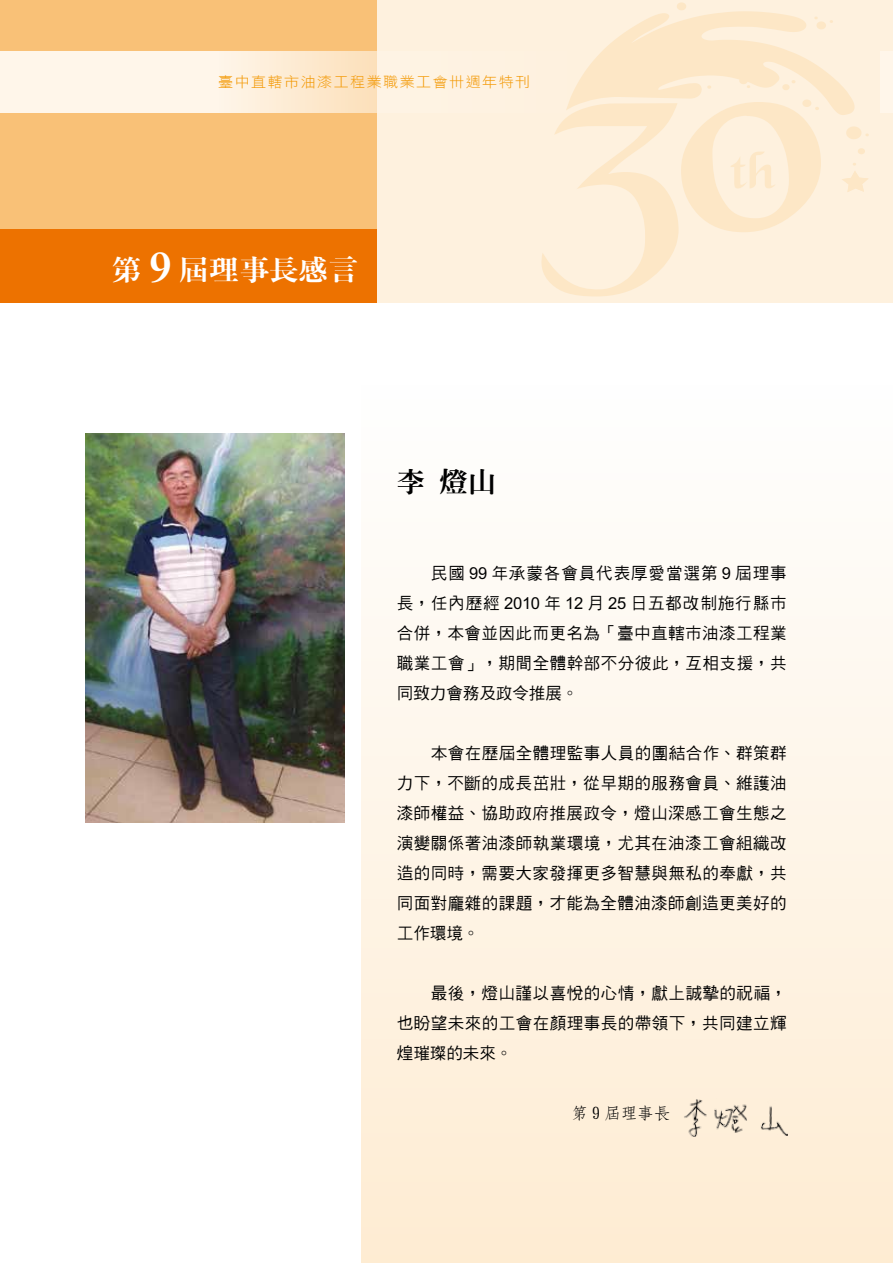
<style>
.page{position:relative;width:893px;height:1263px;background:#fff}
.page>*{position:absolute;margin:0;border:0;box-sizing:border-box;transform-origin:0 0}
.t1{font:28.5px "DF Ming XB WIN BF";color:#fff;scale:1.05 1}
.t2{font:27px "ID Ming Extra";color:#000;scale:1.05 1}
.t3{font:16.5px/30px "DF Hei Md HKP BF";letter-spacing:.03em;color:#000;text-align:justify}
.t4{font:16.5px "DF Fang Song Md HK BF";color:#000}
.t5{font:14.25px "DF Li Hei Lt WIN BF";letter-spacing:.1em;color:#f39700;scale:1.05 1}
.s1{font-size:42.75px}
</style>
<div class="page">
<div style="left:361px;top:385px;width:532px;height:878px;background:linear-gradient(to bottom,#fefefe,#feecd2)"></div>
<div style="left:0;top:0;width:893px;height:303px;background:#fef1de"></div>
<div style="left:0;top:0;width:376px;height:303px;background:#f9c177"></div>
<div style="left:0;top:230px;width:376px;height:73px;background:#ed7200"></div>
<svg style="left:0;top:51px;width:377px;height:62px;background:#fef1df"></svg>
<svg style="left:541px;top:2px;width:328px;height:294px"></svg>
<div style="left:880px;top:51px;width:13px;height:62px;background:#fff6ea"></div>
<img style="left:85px;top:434px;width:259px;height:388px">
<img style="left:684px;top:1098px;width:104px;height:39px">
<p class="t5" style="left:218px;top:75px;width:299px">臺中直轄市油漆工程業職業工會卅週年特刊</p>
<h1 class="t1" style="left:112px;top:255px;width:237px">第 <span class="s1">9</span> 屆理事長感言</h1>
<h2 class="t2" style="left:397px;top:468px;width:96px">李 燈山</h2>
<p class="t3" style="left:397px;top:559px;width:391px;text-indent:34px">民國 99 年承蒙各會員代表厚愛當選第 9 屆理事長，任內歷經 2010 年 12 月 25 日五都改制施行縣市合併，本會並因此而更名為「臺中直轄市油漆工程業職業工會」，期間全體幹部不分彼此，互相支援，共同致力會務及政令推展。</p>
<p class="t3" style="left:397px;top:739px;width:391px;text-indent:34px">本會在歷屆全體理監事人員的團結合作、群策群力下，不斷的成長茁壯，從早期的服務會員、維護油漆師權益、協助政府推展政令，燈山深感工會生態之演變關係著油漆師執業環境，尤其在油漆工會組織改造的同時，需要大家發揮更多智慧與無私的奉獻，共同面對龐雜的課題，才能為全體油漆師創造更美好的工作環境。</p>
<p class="t3" style="left:397px;top:979px;width:391px;text-indent:34px">最後，燈山謹以喜悅的心情，獻上誠摯的祝福，也盼望未來的工會在顏理事長的帶領下，共同建立輝煌璀璨的未來。</p>
<p class="t4" style="left:571px;top:1105px;width:100px">第 9 屆理事長</p>
</div>
